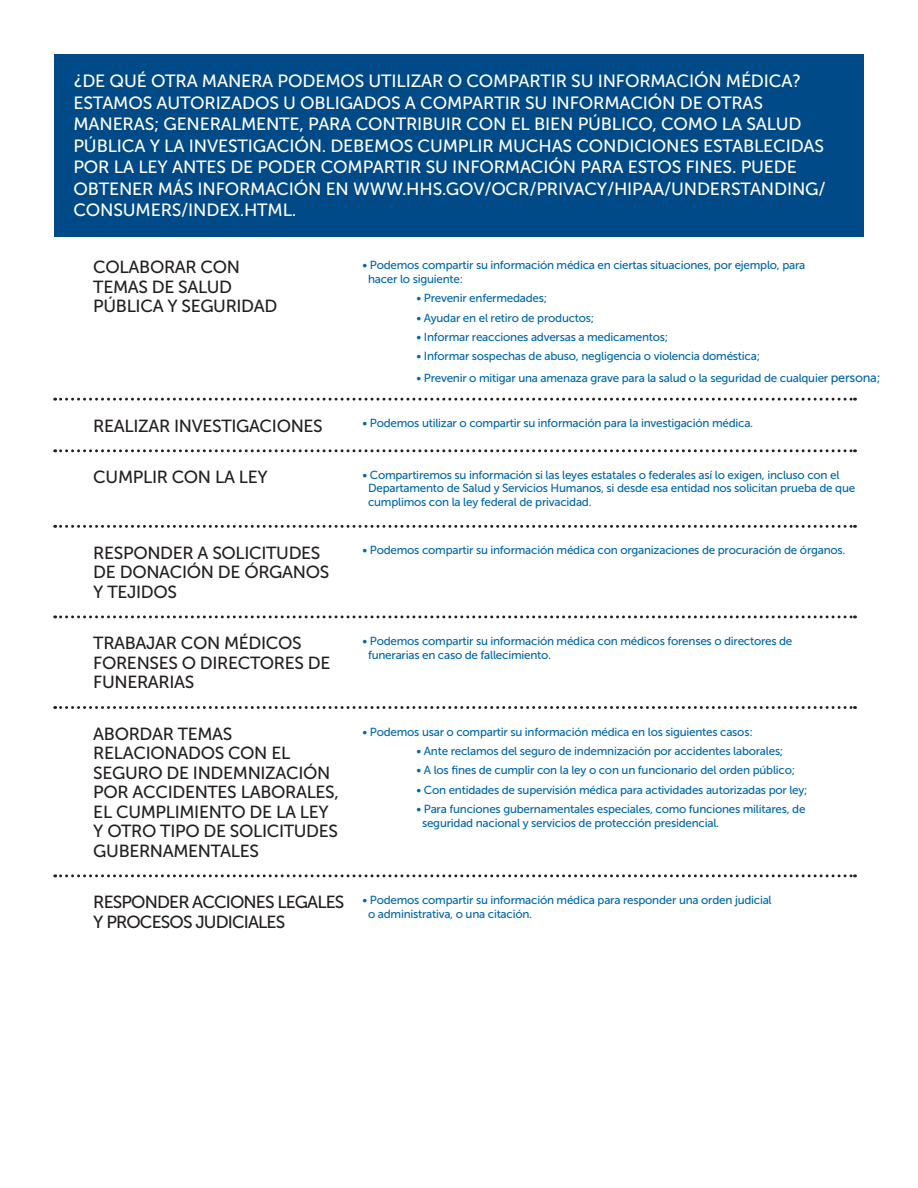
<style>
.page{position:relative;width:918px;height:1188px;background:#fff}
.page>*{position:absolute;margin:0;border:0;box-sizing:border-box;transform-origin:0 0}
.t1{font:17.7px/21.5px "Museo Sans 500";letter-spacing:-.01em;color:#fff}
.t2{font:17.55px/19.5px "Museo Sans 500";letter-spacing:-.02em;color:#231f20}
.t3{font:17.55px/19.5px "Museo Sans 500";letter-spacing:-.05em;color:#231f20}
.t4{font:11.7px/13.6px "Museo Sans 500";letter-spacing:-.02em;color:#0067aa}
.s1{font-size:12.75px}
</style>
<div class="page">
<div style="left:54px;top:54px;width:810px;height:183px;background:#004a87"></div>
<svg style="left:55px;top:398px;width:801px;height:3px"></svg>
<svg style="left:55px;top:449px;width:801px;height:3px"></svg>
<svg style="left:55px;top:525px;width:801px;height:3px"></svg>
<svg style="left:55px;top:615px;width:801px;height:3px"></svg>
<svg style="left:55px;top:874px;width:801px;height:3px"></svg>
<svg style="left:55px;top:706px;width:801px;height:3px"></svg>
<p class="t1" style="left:73px;top:71px;width:729px">¿DE QUÉ OTRA MANERA PODEMOS UTILIZAR O COMPARTIR SU INFORMACIÓN MÉDICA?</p>
<p class="t1" style="left:73px;top:92px;width:754px">ESTAMOS AUTORIZADOS U OBLIGADOS A COMPARTIR SU INFORMACIÓN DE OTRAS MANERAS; GENERALMENTE, PARA CONTRIBUIR CON EL BIEN PÚBLICO, COMO LA SALUD PÚBLICA Y LA INVESTIGACIÓN. DEBEMOS CUMPLIR MUCHAS CONDICIONES ESTABLECIDAS POR LA LEY ANTES DE PODER COMPARTIR SU INFORMACIÓN PARA ESTOS FINES. PUEDE OBTENER MÁS INFORMACIÓN EN WWW.HHS.GOV/OCR/PRIVACY/HIPAA/UNDERSTANDING/ CONSUMERS/INDEX.HTML.</p>
<p class="t2" style="left:93px;top:258px;width:186px">COLABORAR CON<br>TEMAS DE SALUD<br>PÚBLICA Y SEGURIDAD</p>
<p class="t4" style="left:368px;top:258px;width:439px;text-indent:-6px">• Podemos compartir su información médica en ciertas situaciones, por ejemplo, para hacer lo siguiente:</p>
<p class="t4" style="left:417px;top:291px;width:132px">• Prevenir enfermedades;</p>
<p class="t4" style="left:417px;top:311px;width:179px">• Ayudar en el retiro de productos;</p>
<p class="t4" style="left:417px;top:330px;width:253px">• Informar reacciones adversas a medicamentos;</p>
<p class="t4" style="left:417px;top:350px;width:345px">• Informar sospechas de abuso, negligencia o violencia doméstica;</p>
<p class="t4" style="left:417px;top:371px;width:465px">• Prevenir o mitigar una amenaza grave para la salud o la seguridad de cualquier <span class="s1">persona;</span></p>
<p class="t2" style="left:93px;top:416px;width:231px">REALIZAR INVESTIGACIONES</p>
<p class="t4" style="left:363px;top:416px;width:392px">• Podemos utilizar o compartir su información para la investigación médica.</p>
<p class="t2" style="left:93px;top:468px;width:176px">CUMPLIR CON LA LEY</p>
<p class="t4" style="left:368px;top:468px;width:489px;text-indent:-6px">• Compartiremos su información si las leyes estatales o federales así lo exigen, incluso con el<br>Departamento de Salud y Servicios Humanos, si desde esa entidad nos solicitan prueba de que cumplimos con la ley federal de privacidad.</p>
<p class="t2" style="left:93px;top:543px;width:238px">RESPONDER A SOLICITUDES<br>DE DONACIÓN DE ÓRGANOS<br>Y TEJIDOS</p>
<p class="t4" style="left:363px;top:544px;width:485px">• Podemos compartir su información médica con organizaciones de procuración de órganos.</p>
<p class="t2" style="left:93px;top:634px;width:239px">TRABAJAR CON MÉDICOS<br>FORENSES O DIRECTORES DE<br>FUNERARIAS</p>
<p class="t4" style="left:368px;top:634px;width:426px;text-indent:-6px">• Podemos compartir su información médica con médicos forenses o directores de funerarias en caso de fallecimiento.</p>
<p class="t2" style="left:93px;top:724px;width:247px">ABORDAR TEMAS<br>RELACIONADOS CON EL<br>SEGURO DE INDEMNIZACIÓN<br>POR ACCIDENTES LABORALES,<br>EL CUMPLIMIENTO DE LA LEY<br>Y OTRO TIPO DE SOLICITUDES<br>GUBERNAMENTALES</p>
<p class="t4" style="left:363px;top:725px;width:392px">• Podemos usar o compartir su información médica en los siguientes casos:</p>
<p class="t4" style="left:417px;top:744px;width:368px">• Ante reclamos del seguro de indemnización por accidentes laborales;</p>
<p class="t4" style="left:417px;top:764px;width:380px">• A los fines de cumplir con la ley o con un funcionario del orden público;</p>
<p class="t4" style="left:417px;top:783px;width:393px">• Con entidades de supervisión médica para actividades autorizadas por ley;</p>
<p class="t4" style="left:422px;top:803px;width:385px;text-indent:-6px">• Para funciones gubernamentales especiales, como funciones militares, de seguridad nacional y servicios de protección presidencial.</p>
<p class="t3" style="left:93px;top:893px;width:253px">RESPONDER ACCIONES LEGALES<br>Y PROCESOS JUDICIALES</p>
<p class="t4" style="left:368px;top:893px;width:405px;text-indent:-6px">• Podemos compartir su información médica para responder una orden judicial o administrativa, o una citación.</p>
</div>
